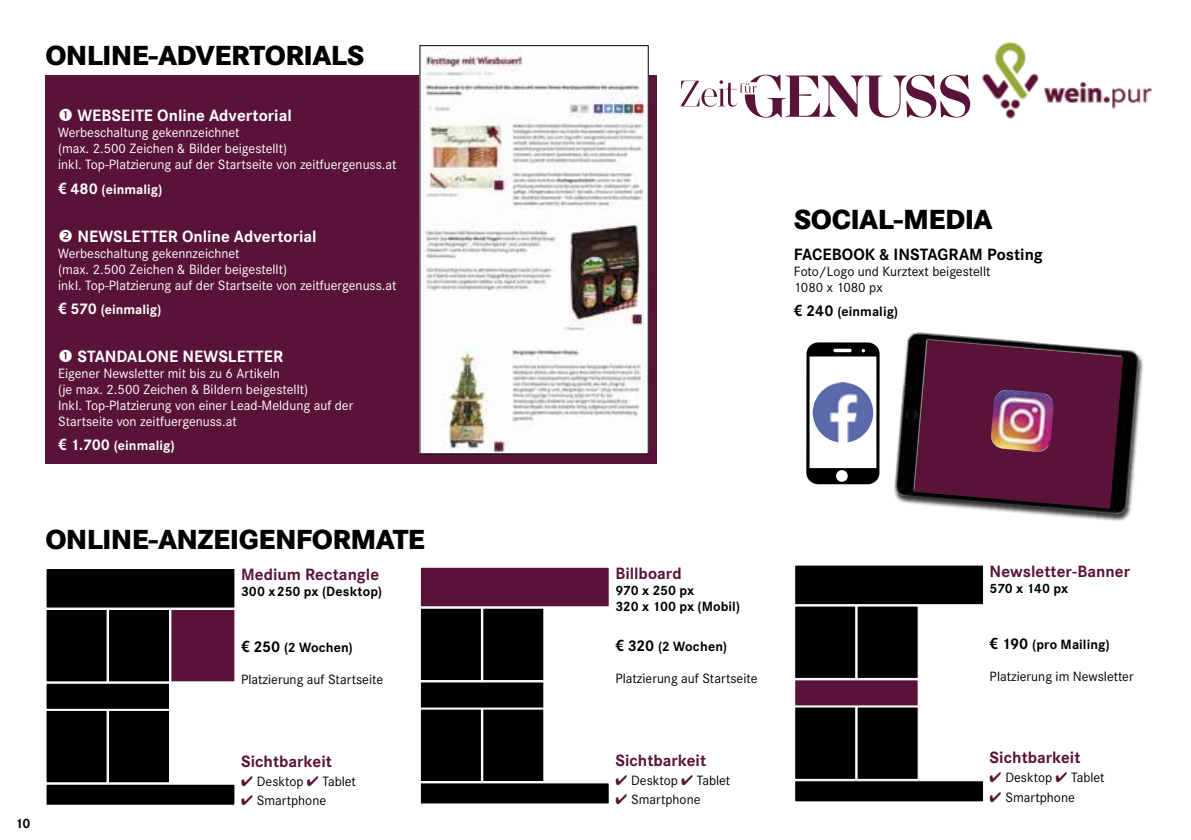
<style>
.page{position:relative;width:1191px;height:840px;background:#fff}
.page>*{position:absolute;margin:0;border:0;box-sizing:border-box;transform-origin:0 0}
.t1{font:800 28.6px "Corporate S";letter-spacing:-.02em;color:#000}
.t2{font:700 17px "Corporate S";color:#5a1338}
.t3{font:700 17px "Corporate S";color:#fff}
.t4{font:700 17px "Corporate S";color:#000}
.t5{font:14px/16px "Corporate S";color:#fff}
.t6{font:14px/16px "Corporate S";color:#000}
.t7{font:700 14px/16px "Corporate S";letter-spacing:.005em;color:#000}
.t8{font:700 14px "Corporate S";letter-spacing:.005em;color:#fff}
.s1{font-family:"Frutiger LT Std";font-stretch:condensed;font-size:16px}
.s2{font-size:16px}
.s3{color:#5a1338}
</style>
<div class="page">
<div style="left:45px;top:75px;width:612px;height:388px;background:#5a1338"></div>
<div style="left:45px;top:608px;width:63px;height:74px;background:#000;border:1px solid #fff"></div>
<div style="left:108px;top:608px;width:62px;height:74px;background:#000;border:1px solid #fff"></div>
<div style="left:45px;top:709px;width:63px;height:74px;background:#000;border:1px solid #fff"></div>
<div style="left:108px;top:709px;width:62px;height:74px;background:#000;border:1px solid #fff"></div>
<div style="left:45px;top:567px;width:191px;height:41px;background:#000;border:1px solid #fff"></div>
<div style="left:45px;top:682px;width:125px;height:27px;background:#000;border:1px solid #fff"></div>
<div style="left:45px;top:783px;width:191px;height:22px;background:#000;border:1px solid #fff"></div>
<div style="left:170px;top:608px;width:66px;height:74px;background:#5a1338;border:1px solid #fff"></div>
<div style="left:794px;top:605px;width:62px;height:73px;background:#000;border:1px solid #fff"></div>
<div style="left:856px;top:605px;width:63px;height:73px;background:#000;border:1px solid #fff"></div>
<div style="left:794px;top:706px;width:62px;height:73px;background:#000;border:1px solid #fff"></div>
<div style="left:856px;top:706px;width:63px;height:73px;background:#000;border:1px solid #fff"></div>
<div style="left:794px;top:564px;width:190px;height:41px;background:#000;border:1px solid #fff"></div>
<div style="left:794px;top:678px;width:124px;height:28px;background:#5a1338;border:1px solid #fff"></div>
<div style="left:794px;top:780px;width:189px;height:21px;background:#000"></div>
<div style="left:794px;top:779px;width:190px;height:23px;border:1px solid #fff"></div>
<div style="left:420px;top:607px;width:62px;height:74px;background:#000;border:1px solid #fff"></div>
<div style="left:482px;top:607px;width:62px;height:74px;background:#000;border:1px solid #fff"></div>
<div style="left:420px;top:708px;width:62px;height:73px;background:#000;border:1px solid #fff"></div>
<div style="left:482px;top:708px;width:62px;height:73px;background:#000;border:1px solid #fff"></div>
<div style="left:420px;top:566px;width:190px;height:41px;background:#5a1338;border:1px solid #fff"></div>
<div style="left:420px;top:681px;width:124px;height:27px;background:#000;border:1px solid #fff"></div>
<div style="left:420px;top:781px;width:190px;height:23px;background:#000;border:1px solid #fff"></div>
<img style="left:422px;top:48px;width:224px;height:404px">
<svg style="left:806px;top:342px;width:73px;height:142px"></svg>
<img style="left:812px;top:382px;width:61px;height:60px">
<img style="left:879px;top:332px;width:264px;height:190px">
<svg style="left:914px;top:339px;width:209px;height:169px"></svg>
<img style="left:991px;top:389px;width:62px;height:63px">
<img style="left:982px;top:42px;width:57px;height:77px">
<img style="left:1044px;top:82px;width:108px;height:27px">
<svg style="left:680px;top:75px;width:290px;height:43px"></svg>
<h1 class="t1" style="left:45px;top:38px;width:320px">ONLINE-ADVERTORIALS</h1>
<p class="t3" style="left:77px;top:106px;width:216px">WEBSEITE Online Advertorial</p>
<p class="t5" style="left:58px;top:125px;width:340px">Werbeschaltung gekennzeichnet<br>(max. 2.500 Zeichen &amp; Bilder beigestellt)<br>inkl. Top-Platzierung auf der Startseite von zeitfuergenuss.at</p>
<p class="t8" style="left:58px;top:181px;width:106px"><span class="s1">€</span> <span class="s2">480</span> (einmalig)</p>
<p class="t3" style="left:77px;top:226px;width:241px">NEWSLETTER Online Advertorial</p>
<p class="t5" style="left:58px;top:245px;width:340px">Werbeschaltung gekennzeichnet<br>(max. 2.500 Zeichen &amp; Bilder beigestellt)<br>inkl. Top-Platzierung auf der Startseite von zeitfuergenuss.at</p>
<p class="t8" style="left:58px;top:301px;width:105px"><span class="s1">€</span> <span class="s2">570</span> (einmalig)</p>
<p class="t3" style="left:77px;top:346px;width:207px">STANDALONE NEWSLETTER</p>
<p class="t5" style="left:58px;top:365px;width:297px">Eigener Newsletter mit bis zu 6 Artikeln<br>(je max. 2.500 Zeichen &amp; Bildern beigestellt)<br>Inkl. Top-Platzierung von einer Lead-Meldung auf der Startseite von zeitfuergenuss.at</p>
<p class="t8" style="left:58px;top:437px;width:118px"><span class="s1">€</span> <span class="s2">1.700</span> (einmalig)</p>
<h1 class="t1" style="left:45px;top:522px;width:381px">ONLINE-ANZEIGENFORMATE</h1>
<p class="t2" style="left:241px;top:564px;width:140px">Medium Rectangle</p>
<p class="t7" style="left:241px;top:583px;width:143px">300 x250 px (Desktop)</p>
<p class="t7" style="left:241px;top:639px;width:113px"><span class="s1">€</span> <span class="s2">250</span> (2 Wochen)</p>
<p class="t6" style="left:241px;top:671px;width:144px">Platzierung auf Startseite</p>
<p class="t7" style="left:15px;top:814px;width:17px">10</p>
<p class="t2" style="left:241px;top:751px;width:92px">Sichtbarkeit</p>
<p class="t6" style="left:241px;top:772px;width:116px"><span class="s3">✔</span> Desktop <span class="s3">✔</span> Tablet</p>
<p class="t6" style="left:241px;top:791px;width:87px"><span class="s3">✔</span> Smartphone</p>
<h1 class="t1" style="left:794px;top:202px;width:200px">SOCIAL-MEDIA</h1>
<p class="t4" style="left:794px;top:244px;width:250px">FACEBOOK &amp; INSTAGRAM Posting</p>
<p class="t6" style="left:794px;top:263px;width:198px">Foto/Logo und Kurztext beigestellt<br>1080 x 1080 px</p>
<p class="t7" style="left:794px;top:303px;width:106px"><span class="s1">€</span> <span class="s2">240</span> (einmalig)</p>
<p class="t2" style="left:615px;top:563px;width:68px">Billboard</p>
<p class="t7" style="left:615px;top:582px;width:126px">970 x 250 px<br>320 x 100 px (Mobil)</p>
<p class="t7" style="left:615px;top:638px;width:113px"><span class="s1">€</span> <span class="s2">320</span> (2 Wochen)</p>
<p class="t6" style="left:615px;top:670px;width:144px">Platzierung auf Startseite</p>
<p class="t2" style="left:615px;top:749px;width:92px">Sichtbarkeit</p>
<p class="t6" style="left:615px;top:771px;width:116px"><span class="s3">✔</span> Desktop <span class="s3">✔</span> Tablet</p>
<p class="t6" style="left:615px;top:790px;width:87px"><span class="s3">✔</span> Smartphone</p>
<p class="t2" style="left:989px;top:561px;width:142px">Newsletter-Banner</p>
<p class="t7" style="left:989px;top:580px;width:80px">570 x 140 px</p>
<p class="t7" style="left:989px;top:636px;width:121px"><span class="s1">€</span> <span class="s2">190</span> (pro Mailing)</p>
<p class="t6" style="left:989px;top:667px;width:145px">Platzierung im Newsletter</p>
<p class="t2" style="left:989px;top:747px;width:92px">Sichtbarkeit</p>
<p class="t6" style="left:989px;top:769px;width:116px"><span class="s3">✔</span> Desktop <span class="s3">✔</span> Tablet</p>
<p class="t6" style="left:989px;top:788px;width:87px"><span class="s3">✔</span> Smartphone</p>
</div>
